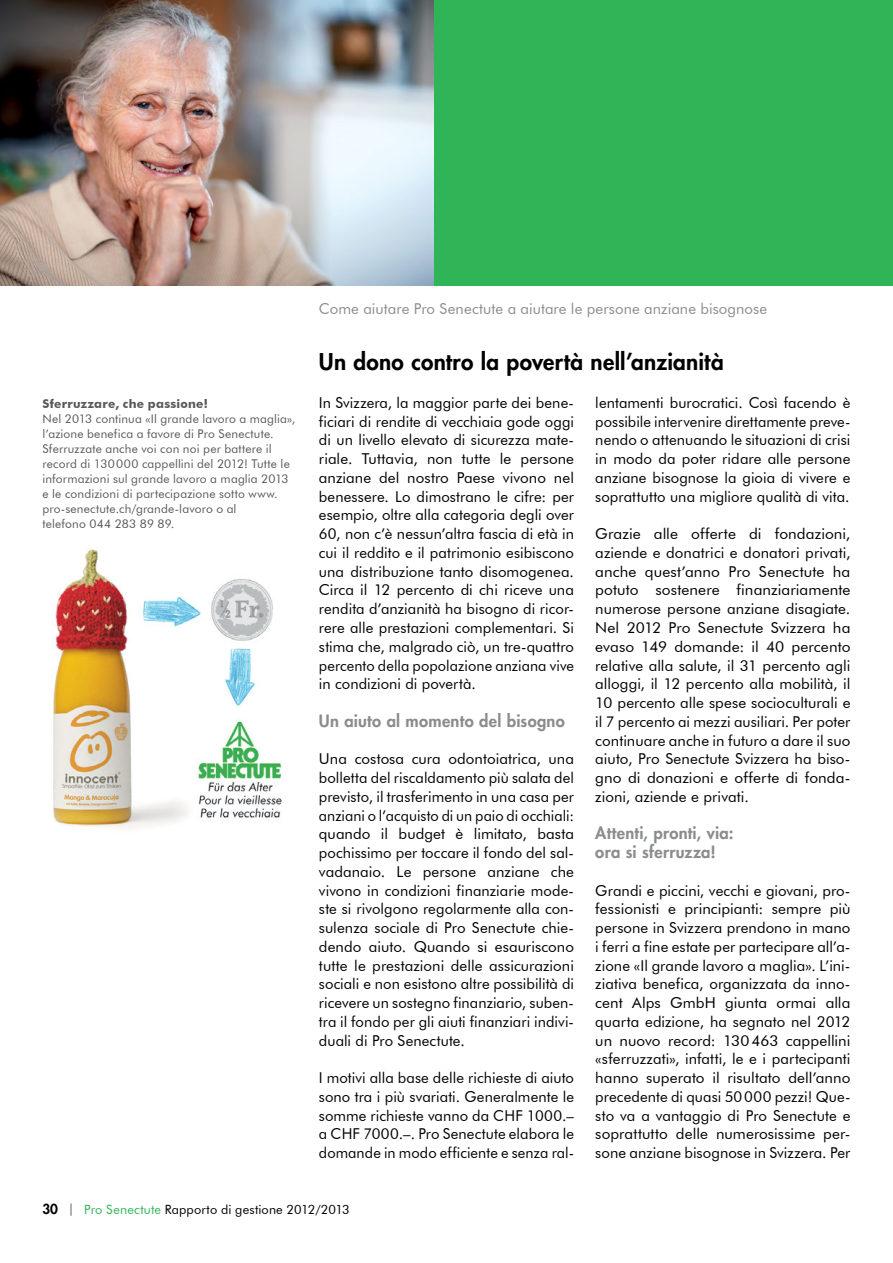
<style>
.page{position:relative;width:893px;height:1263px;background:#fff}
.page>*{position:absolute;margin:0;border:0;box-sizing:border-box;transform-origin:0 0}
.t1{font:800 22.5px "Futura Std";letter-spacing:.01em;color:#000}
.t2{font:800 16.5px/18.8px "Futura Std";letter-spacing:.015em;color:#8a8c8e}
.t3{font:15px/18.8px "Futura BT";letter-spacing:.005em;color:#000;text-align:justify}
.t4{font:15px "Futura BT";letter-spacing:.005em;color:#8a8c8e}
.t5{font:12.75px "Futura BT";letter-spacing:.01em;color:#000}
.t6{font:12px/15px "Futura BT";letter-spacing:.015em;color:#58595b}
.t7{font:700 12px "Futura BT";letter-spacing:.02em;color:#58595b}
.s1{font-family:"Futura Std";font-weight:800;font-size:13.5px}
.s2{font-family:"Times New Roman";font-size:13.5px}
.s3{color:#2fb457}
</style>
<div class="page">
<div style="left:0;top:0;width:893px;height:286px;background:#2fb457"></div>
<img style="left:0;top:0;width:434px;height:286px">
<img style="left:53px;top:549px;width:229px;height:279px">
<p class="t7" style="left:43px;top:396px;width:167px">Sferruzzare, che passione!</p>
<p class="t6" style="left:43px;top:411px;width:254px">Nel 2013 continua «Il grande lavoro a maglia», l’azione benefica a favore di Pro Senectute.<br>Sferruzzate anche voi con noi per battere il record di 130000 cappellini del 2012! Tutte le informazioni sul grande lavoro a maglia 2013 e le condizioni di partecipazione sotto www. pro-senectute.ch/grande-lavoro o al<br>telefono 044 283 89 89.</p>
<p class="t4" style="left:319px;top:300px;width:450px">Come aiutare Pro Senectute a aiutare le persone anziane bisognose</p>
<h1 class="t1" style="left:319px;top:348px;width:406px">Un dono contro la povertà nell’anzianità</h1>
<p class="t3" style="left:319px;top:393px;width:257px">In Svizzera, la maggior parte dei bene&shy;ficiari di rendite di vecchiaia gode oggi di un livello elevato di sicurezza mate&shy;riale. Tuttavia, non tutte le persone anziane del nostro Paese vivono nel benessere. Lo dimostrano le cifre: per esempio, oltre alla categoria degli over 60, non c’è nessun’altra fascia di età in cui il reddito e il patrimonio esibiscono una distribuzione tanto disomogenea.<br>Circa il 12 percento di chi riceve una rendita d’anzianità ha bisogno di ricor&shy;rere alle prestazioni complementari. Si stima che, malgrado ciò, un tre-quattro percento della popolazione anziana vive in condizioni di povertà.</p>
<p class="t2" style="left:319px;top:711px;width:247px">Un aiuto al momento del bisogno</p>
<p class="t3" style="left:319px;top:749px;width:257px">Una costosa cura odontoiatrica, una bolletta del riscaldamento più salata del previsto, il trasferimento in una casa per anziani o l’acquisto di un paio di occhiali: quando il budget è limitato, basta pochissimo per toccare il fondo del sal&shy;vadanaio. Le persone anziane che vivono in condizioni finanziarie mode&shy;ste si rivolgono regolarmente alla con&shy;sulenza sociale di Pro Senectute chie&shy;dendo aiuto. Quando si esauriscono tutte le prestazioni delle assicurazioni sociali e non esistono altre possibilità di ricevere un sostegno finanziario, suben&shy;tra il fondo per gli aiuti finanziari indivi&shy;duali di Pro Senectute.</p>
<p class="t3" style="left:319px;top:1068px;width:257px">I motivi alla base delle richieste di aiuto sono tra i più svariati. Generalmente le somme richieste vanno da CHF 1000.– a CHF 7000.–. Pro Senectute elabora le domande in modo efficiente e senza ral-</p>
<p class="t3" style="left:595px;top:393px;width:257px">lentamenti burocratici. Così facendo è possibile intervenire direttamente preve&shy;nendo o attenuando le situazioni di crisi in modo da poter ridare alle persone anziane bisognose la gioia di vivere e soprattutto una migliore qualità di vita.</p>
<p class="t3" style="left:595px;top:524px;width:257px">Grazie alle offerte di fondazioni, aziende e donatrici e donatori privati, anche quest’anno Pro Senectute ha potuto sostenere finanziariamente numerose persone anziane disagiate.<br>Nel 2012 Pro Senectute Svizzera ha evaso 149 domande: il 40 percento relative alla salute, il 31 percento agli alloggi, il 12 percento alla mobilità, il 10 percento alle spese socioculturali e il 7 percento ai mezzi ausiliari. Per poter continuare anche in futuro a dare il suo aiuto, Pro Senectute Svizzera ha biso&shy;gno di donazioni e offerte di fonda&shy;zioni, aziende e privati.</p>
<p class="t2" style="left:595px;top:824px;width:140px">Attenti, pronti, via: ora si sferruzza!</p>
<p class="t3" style="left:595px;top:881px;width:257px">Grandi e piccini, vecchi e giovani, pro&shy;fessionisti e principianti: sempre più persone in Svizzera prendono in mano i ferri a fine estate per partecipare all’a&shy;zione «Il grande lavoro a maglia». L’ini&shy;ziativa benefica, organizzata da inno&shy;cent Alps GmbH giunta ormai alla quarta edizione, ha segnato nel 2012 un nuovo record: 130463 cappellini «sferruzzati», infatti, le e i partecipanti hanno superato il risultato dell’anno precedente di quasi 50000 pezzi! Que&shy;sto va a vantaggio di Pro Senectute e soprattutto delle numerosissime per&shy;sone anziane bisognose in Svizzera. Per</p>
<p class="t5" style="left:43px;top:1202px;width:309px"><span class="s1">30</span> <span class="s2">|</span> <span class="s3">Pro Senectute</span> Rapporto di gestione 2012/2013</p>
</div>
